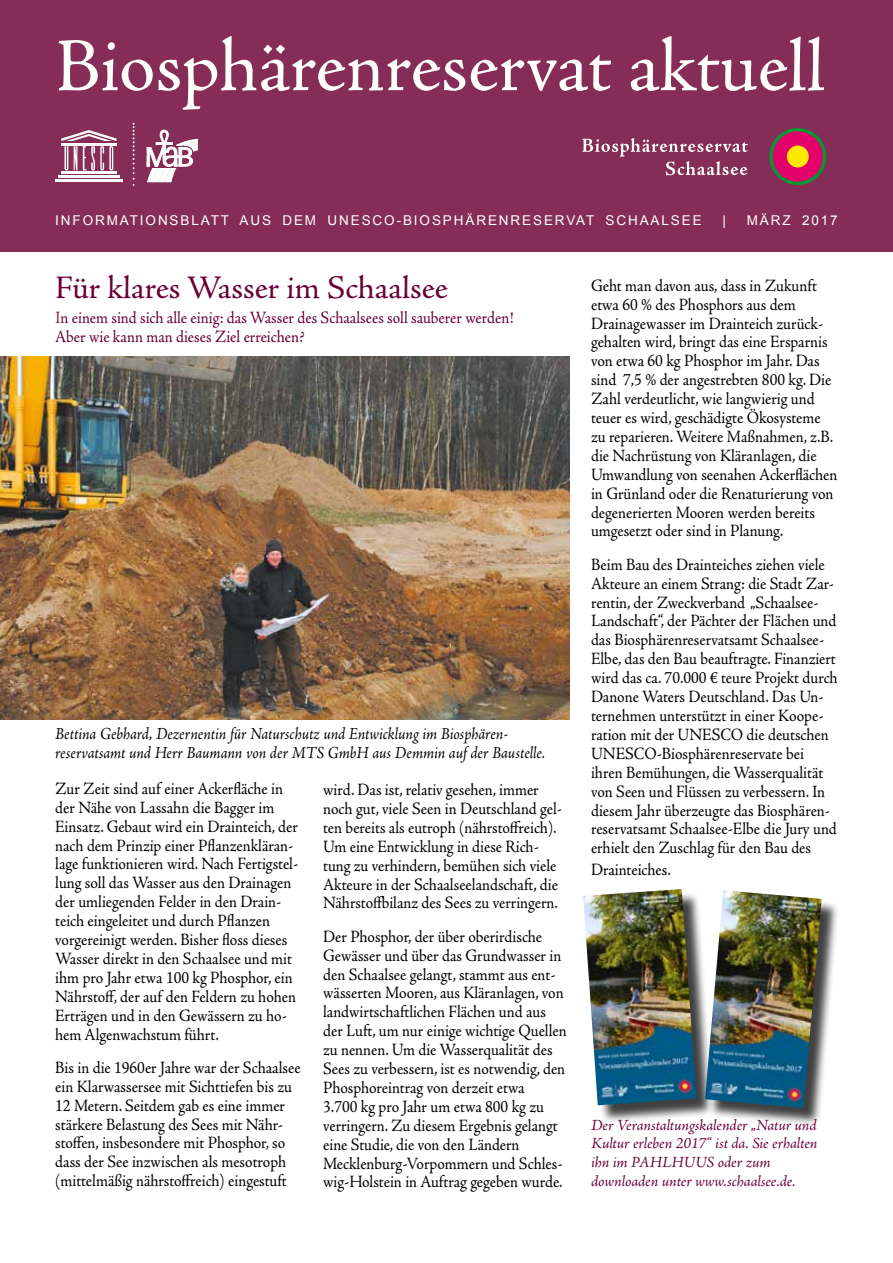
<style>
.page{position:relative;width:893px;height:1263px;background:#fff}
.page>*{position:absolute;margin:0;border:0;box-sizing:border-box;transform-origin:0 0}
.t1{font:76.5px "Adobe Jenson Pro";color:#fff}
.t2{font:33px "Adobe Jenson Pro";color:#690036}
.t3{font:17.4px/18.9px "Adobe Jenson Pro";color:#000;scale:.91 1}
.t4{font:17.4px/18.9px "Adobe Jenson Pro";color:#690036;scale:.91 1}
.t5{font:italic 17.1px/18.8px "Adobe Jenson Pro";letter-spacing:-.005em;color:#000;scale:.91 1}
.t6{font:italic 15.75px/18.9px "Adobe Jenson Pro";letter-spacing:-.005em;color:#690036}
.t7{font:13.5px "Arial";letter-spacing:.14em;color:#fff}
.s1{color:#80253b}
</style>
<div class="page">
<div style="left:0;top:0;width:893px;height:252px;background:#852d56"></div>
<hr style="left:61px;top:172px;width:55px;height:2px;background:#fff">
<hr style="left:58px;top:176px;width:62px;height:2px;background:#fff">
<hr style="left:55px;top:180px;width:68px;height:2px;background:#fff">
<svg style="left:61px;top:130px;width:55px;height:40px"></svg>
<svg style="left:133px;top:123px;width:2px;height:63px"></svg>
<svg style="left:146px;top:129px;width:52px;height:53px"></svg>
<img style="left:0;top:356px;width:570px;height:363px">
<svg style="left:769px;top:128px;width:57px;height:57px"></svg>
<div style="left:773px;top:131px;width:50px;height:51px;background:#e3006a;border-radius:50%"></div>
<div style="left:787px;top:146px;width:22px;height:21px;background:#fce900;border-radius:50%"></div>
<svg style="left:582px;top:138px;width:166px;height:37px"></svg>
<div style="left:586px;top:892px;width:128px;height:231px;background:#000;opacity:.75"></div>
<img style="left:583px;top:889px;width:113px;height:216px">
<div style="left:708px;top:893px;width:132px;height:233px;background:#000;opacity:.75"></div>
<img style="left:705px;top:890px;width:117px;height:218px">
<h1 class="t1" style="left:55px;top:23px;width:771px">Biosphärenreservat aktuell</h1>
<p class="t7" style="left:55px;top:211px;width:648px">INFORMATIONSBLATT AUS DEM UNESCO-BIOSPHÄRENRESERVAT SCHAALSEE</p>
<p class="t7" style="left:722px;top:211px;width:5px">|</p>
<p class="t7" style="left:747px;top:211px;width:93px">MÄRZ 2017</p>
<h2 class="t2" style="left:55px;top:268px;width:394px">Für klares Wasser im Schaalsee</h2>
<p class="t4" style="left:55px;top:308px;width:505px"><span class="s1">I</span>n einem sind sich alle einig: das Wasser des Schaalsees soll sauberer werden!<br>Aber wie kann man dieses Ziel erreichen?</p>
<p class="t5" style="left:55px;top:726px;width:540px">Bettina Gebhard, Dezernentin für Naturschutz und Entwicklung im Biosphären&shy;reservatsamt und Herr Baumann von der MTS GmbH aus Demmin auf der Baustelle.</p>
<p class="t3" style="left:55px;top:779px;width:268px">Zur Zeit sind auf einer Ackerfläche in der Nähe von Lassahn die Bagger im Einsatz. Gebaut wird ein Drainteich, der nach dem Prinzip einer Pflanzenkläran&shy;lage funktionieren wird. Nach Fertigstel&shy;lung soll das Wasser aus den Drainagen der umliegenden Felder in den Drain&shy;teich eingeleitet und durch Pflanzen vorgereinigt werden. Bisher floss dieses Wasser direkt in den Schaalsee und mit ihm pro Jahr etwa 100 kg Phosphor, ein Nährstoff, der auf den Feldern zu hohen Erträgen und in den Gewässern zu ho&shy;hem Algenwachstum führt.</p>
<p class="t3" style="left:55px;top:1058px;width:271px">Bis in die 1960er Jahre war der Schaalsee ein Klarwassersee mit Sichttiefen bis zu 12 Metern. Seitdem gab es eine immer stärkere Belastung des Sees mit Nähr&shy;stoffen, insbesondere mit Phosphor, so dass der See inzwischen als mesotroph (mittelmäßig nährstoffreich) eingestuft</p>
<p class="t3" style="left:323px;top:780px;width:264px">wird. Das ist, relativ gesehen, immer noch gut, viele Seen in Deutschland gel&shy;ten bereits als eutroph (nährstoffreich).<br>Um eine Entwicklung in diese Rich&shy;tung zu verhindern, bemühen sich viele Akteure in der Schaalseelandschaft, die Nährstoffbilanz des Sees zu verringern.</p>
<p class="t3" style="left:323px;top:927px;width:269px">Der Phosphor, der über oberirdische Gewässer und über das Grundwasser in den Schaalsee gelangt, stammt aus ent&shy;wässerten Mooren, aus Kläranlagen, von landwirtschaftlichen Flächen und aus der Luft, um nur einige wichtige Quellen zu nennen. Um die Wasserqualität des Sees zu verbessern, ist es notwendig, den Phosphoreintrag von derzeit etwa<br>3.700 kg pro Jahr um etwa 800 kg zu verringern. Zu diesem Ergebnis gelangt eine Studie, die von den Ländern Mecklenburg-Vorpommern und Schles&shy;wig-Holstein in Auftrag gegeben wurde.</p>
<p class="t3" style="left:591px;top:276px;width:272px">Geht man davon aus, dass in Zukunft etwa 60 % des Phosphors aus dem Drainagewasser im Drainteich zurück&shy;gehalten wird, bringt das eine Ersparnis von etwa 60 kg Phosphor im Jahr. Das sind 7,5 % der angestrebten 800 kg. Die Zahl verdeutlicht, wie langwierig und teuer es wird, geschädigte Ökosysteme zu reparieren. Weitere Maßnahmen, z.B. die Nachrüstung von Kläranlagen, die Umwandlung von seenahen Ackerflächen in Grünland oder die Renaturierung von degenerierten Mooren werden bereits umgesetzt oder sind in Planung.</p>
<p class="t3" style="left:591px;top:555px;width:273px">Beim Bau des Drainteiches ziehen viele Akteure an einem Strang: die Stadt Zar&shy;rentin, der Zweckverband „Schaalsee-Landschaft“, der Pächter der Flächen und das Biosphärenreservatsamt Schaalsee-Elbe, das den Bau beauftragte. Finanziert wird das ca. 70.000 € teure Projekt durch Danone Waters Deutschland. Das Un&shy;ternehmen unterstützt in einer Koope&shy;ration mit der UNESCO die deutschen UNESCO-Biosphärenreservate bei ihren Bemühungen, die Wasserqualität von Seen und Flüssen zu verbessern. In diesem Jahr überzeugte das Biosphären&shy;reservatsamt Schaalsee-Elbe die Jury und erhielt den Zuschlag für den Bau des</p>
<p class="t3" style="left:591px;top:860px;width:89px">Drainteiches.</p>
<p class="t6" style="left:591px;top:1116px;width:228px">Der Veranstaltungskalender „Natur und Kultur erleben 2017“ ist da. Sie erhalten ihn im PAHLHUUS oder zum downloaden unter www.schaalsee.de.</p>
</div>
